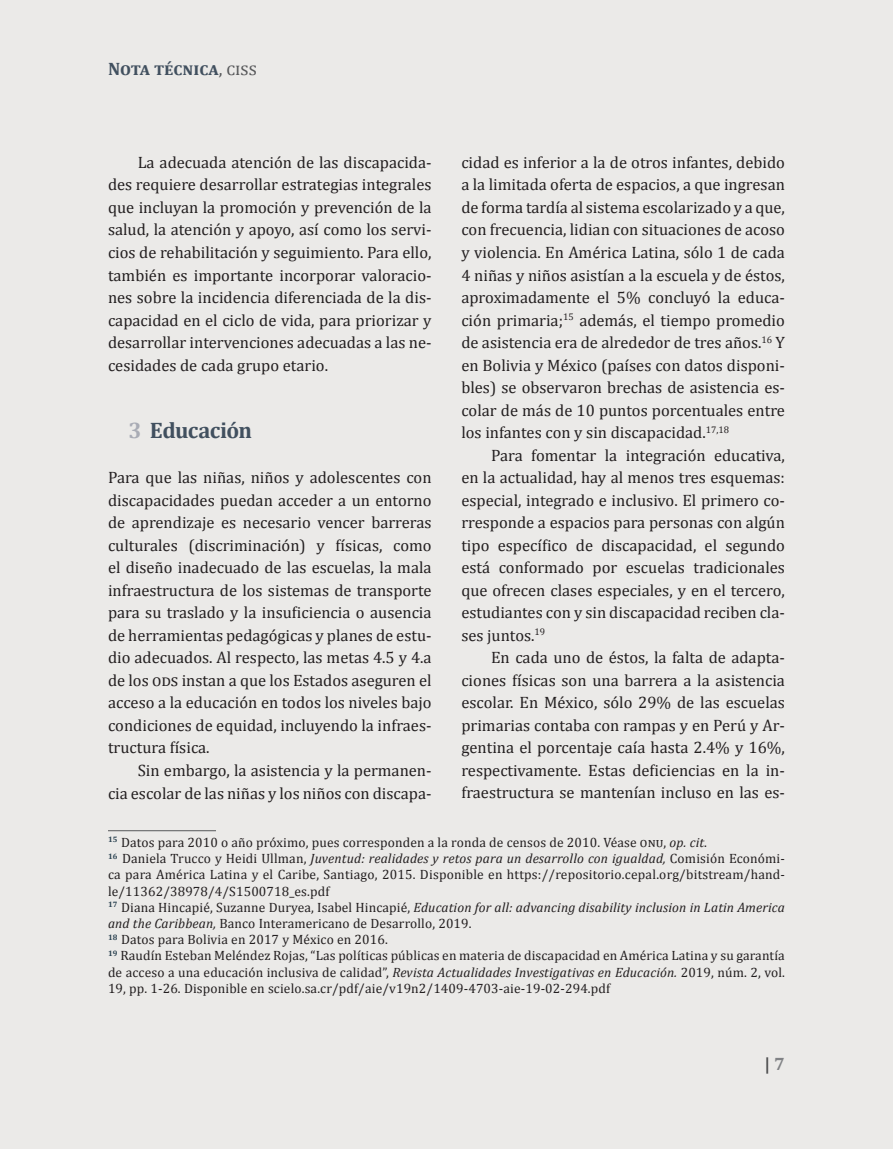
<style>
.page{position:relative;width:893px;height:1149px;background:#fff}
.page>*{position:absolute;margin:0;border:0;box-sizing:border-box;transform-origin:0 0}
.t1{font:700 22.5px "Cambria";letter-spacing:-.03em;color:#41505f}
.t2{font:700 18px "Cambria";color:#41505f}
.t3{font:700 18px "Cambria";color:#4b4c4d}
.t4{font:16.5px/22.5px "Cambria";color:#231f20;text-align:justify}
.t5{font:13.5px/16.2px "Cambria";letter-spacing:.01em;color:#231f20}
.s1{font-weight:400;color:#57585a}
.s2{color:#a9acb5}
.s3{font-style:italic}
.s4{color:#808285}
</style>
<div class="page">
<div style="left:0;top:0;width:893px;height:1148px;background:#ebeae8"></div>
<hr style="left:108px;top:830px;width:108px;height:1px;background:#57585a">
<p class="t2" style="left:108px;top:56px;width:150px">Nota técnica<span class="s1">, ciss</span></p>
<p class="t4" style="left:108px;top:151px;width:325px;text-indent:30px">La adecuada atención de las discapacida&shy;des requiere desarrollar estrategias integrales que incluyan la promoción y prevención de la salud, la atención y apoyo, así como los servi&shy;cios de rehabilitación y seguimiento. Para ello, también es importante incorporar valoracio&shy;nes sobre la incidencia diferenciada de la dis&shy;capacidad en el ciclo de vida, para priorizar y desarrollar intervenciones adecuadas a las ne&shy;cesidades de cada grupo etario.</p>
<p class="t4" style="left:461px;top:151px;width:325px">cidad es inferior a la de otros infantes, debido a la limitada oferta de espacios, a que ingresan de forma tardía al sistema escolarizado y a que, con frecuencia, lidian con situaciones de acoso y violencia. En América Latina, sólo 1 de cada 4 niñas y niños asistían a la escuela y de éstos, aproximadamente el 5% concluyó la educa&shy;ción primaria;<sup>15</sup> además, el tiempo promedio de asistencia era de alrededor de tres años.<sup>16</sup> Y en Bolivia y México (países con datos disponi&shy;bles) se observaron brechas de asistencia es&shy;colar de más de 10 puntos porcentuales entre los infantes con y sin discapacidad.<sup>17,18</sup></p>
<p class="t4" style="left:461px;top:443px;width:325px;text-indent:30px">Para fomentar la integración educativa, en la actualidad, hay al menos tres esquemas: especial, integrado e inclusivo. El primero co&shy;rresponde a espacios para personas con algún tipo específico de discapacidad, el segundo está conformado por escuelas tradicionales que ofrecen clases especiales, y en el tercero, estudiantes con y sin discapacidad reciben cla&shy;ses juntos.<sup>19</sup></p>
<p class="t4" style="left:461px;top:646px;width:325px;text-indent:30px">En cada uno de éstos, la falta de adapta&shy;ciones físicas son una barrera a la asistencia escolar. En México, sólo 29% de las escuelas primarias contaba con rampas y en Perú y Ar&shy;gentina el porcentaje caía hasta 2.4% y 16%, respectivamente. Estas deficiencias en la in&shy;fraestructura se mantenían incluso en las es-</p>
<h1 class="t1" style="left:129px;top:414px;width:124px"><span class="s2">3</span> Educación</h1>
<p class="t4" style="left:108px;top:466px;width:325px">Para que las niñas, niños y adolescentes con discapacidades puedan acceder a un entorno de aprendizaje es necesario vencer barreras culturales (discriminación) y físicas, como el diseño inadecuado de las escuelas, la mala infraestructura de los sistemas de transporte para su traslado y la insuficiencia o ausencia de herramientas pedagógicas y planes de estu&shy;dio adecuados. Al respecto, las metas 4.5 y 4.a de los ods instan a que los Estados aseguren el acceso a la educación en todos los niveles bajo condiciones de equidad, incluyendo la infraes&shy;tructura física.</p>
<p class="t4" style="left:108px;top:758px;width:325px;text-align:right">Sin embargo, la asistencia y la permanen-<br>cia escolar de las niñas y los niños con discapa-</p>
<p class="t5" style="left:108px;top:833px;width:678px"><sup>15</sup> Datos para 2010 o año próximo, pues corresponden a la ronda de censos de 2010. Véase onu, <span class="s3">op. cit</span>.<br><sup>16</sup> Daniela Trucco y Heidi Ullman, <span class="s3">Juventud: realidades y retos para un desarrollo con igualdad,</span> Comisión Económi&shy;ca para América Latina y el Caribe, Santiago, 2015. Disponible en https://repositorio.cepal.org/bitstream/hand&shy;le/11362/38978/4/S1500718_es.pdf<br><sup>17</sup> Diana Hincapié, Suzanne Duryea, Isabel Hincapié, <span class="s3">Education for all: advancing disability inclusion in Latin America and the Caribbean,</span> Banco Interamericano de Desarrollo, 2019.<br><sup>18</sup> Datos para Bolivia en 2017 y México en 2016.<br><sup>19</sup> Raudín Esteban Meléndez Rojas, “Las políticas públicas en materia de discapacidad en América Latina y su garantía de acceso a una educación inclusiva de calidad”, <span class="s3">Revista Actualidades Investigativas en Educación.</span> 2019, núm. 2, vol.<br>19, pp. 1-26. Disponible en scielo.sa.cr/pdf/aie/v19n2/1409-4703-aie-19-02-294.pdf</p>
<p class="t3" style="left:765px;top:1050px;width:22px">|<span class="s4">7</span></p>
</div>
